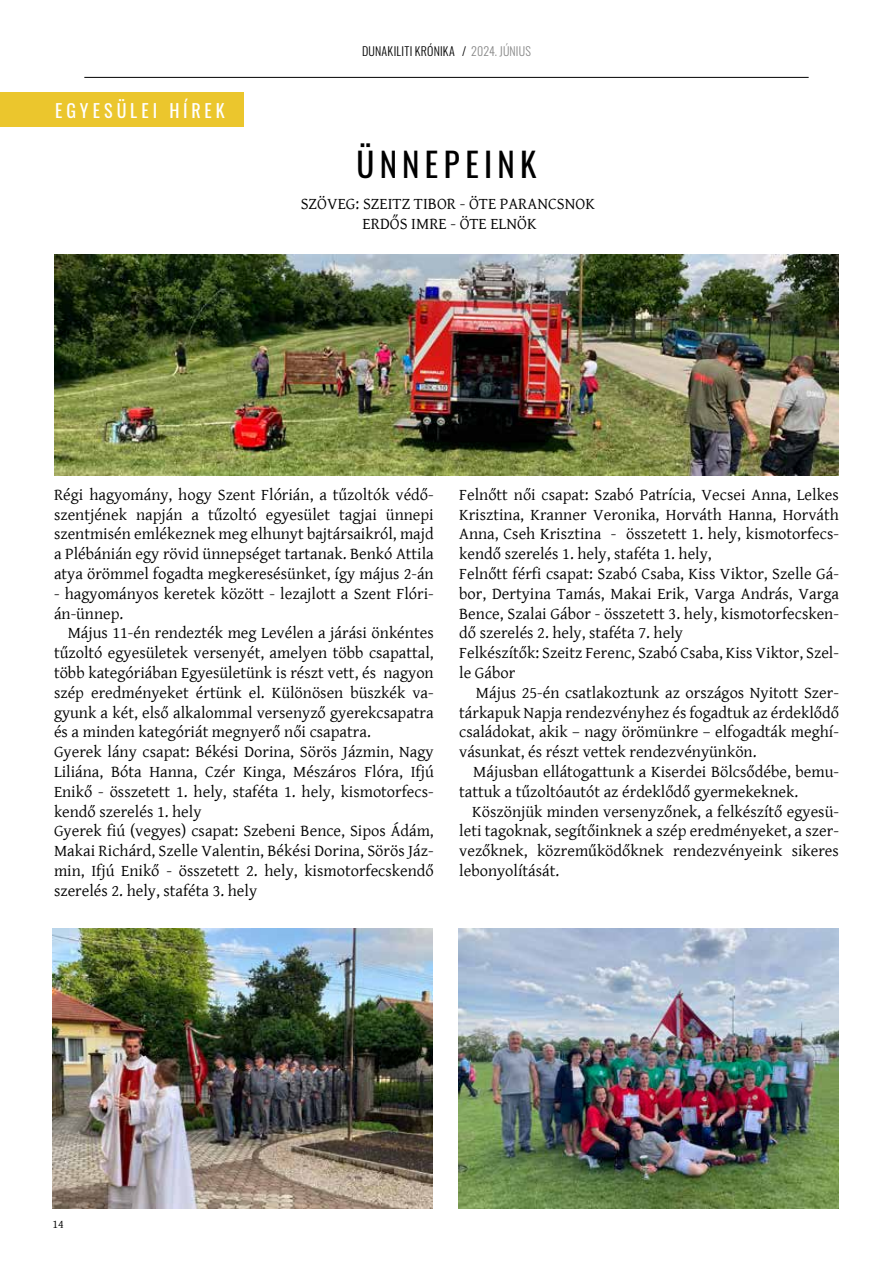
<style>
.page{position:relative;width:893px;height:1263px;background:#fff}
.page>*{position:absolute;margin:0;border:0;box-sizing:border-box;transform-origin:0 0}
.t1{font:33px "Oswald";letter-spacing:.155em;color:#000}
.t2{font:18px "Oswald";letter-spacing:.22em;color:#fff}
.t3{font:16.5px/19.8px "Gentium Basic";color:#000}
.t4{font:300 12px "Oswald";letter-spacing:.015em;color:#000}
.t5{font:12px "Gentium Basic";color:#000}
.s1{color:#878787}
</style>
<div class="page">
<hr style="left:84px;top:77px;width:725px;height:1px;background:#000">
<div style="left:0;top:92px;width:244px;height:35px;background:#ebc62d"></div>
<img style="left:54px;top:255px;width:785px;height:220px">
<img style="left:52px;top:928px;width:380px;height:281px">
<img style="left:459px;top:928px;width:379px;height:281px">
<p class="t2" style="left:55px;top:95px;width:171px">EGYESÜLEI HÍREK</p>
<p class="t4" style="left:362px;top:40px;width:170px">DUNAKILITI KRÓNIKA / <span class="s1">2024. JÚNIUS</span></p>
<h1 class="t1" style="left:357px;top:135px;width:181px">ÜNNEPEINK</h1>
<p class="t3" style="left:301px;top:193px;width:296px;text-align:center">SZÖVEG: SZEITZ TIBOR - ÖTE PARANCSNOK<br>ERDŐS IMRE - ÖTE ELNÖK</p>
<p class="t3" style="left:54px;top:484px;width:381px;text-align:justify">Régi hagyomány, hogy Szent Flórián, a tűzoltók védő&shy;szentjének napján a tűzoltó egyesület tagjai ünnepi szentmisén emlékeznek meg elhunyt bajtársaikról, majd a Plébánián egy rövid ünnepséget tartanak. Benkó Attila atya örömmel fogadta megkeresésünket, így május 2-án</p>
<p class="t3" style="left:54px;top:583px;width:381px">- hagyományos keretek között - lezajlott a Szent Flóri&shy;án-ünnep.</p>
<p class="t3" style="left:54px;top:623px;width:381px;text-indent:14px">Május 11-én rendezték meg Levélen a járási önkéntes tűzoltó egyesületek versenyét, amelyen több csapattal, több kategóriában Egyesületünk is részt vett, és nagyon szép eredményeket értünk el. Különösen büszkék va&shy;gyunk a két, első alkalommal versenyző gyerekcsapatra és a minden kategóriát megnyerő női csapatra.<br>Gyerek lány csapat: Békési Dorina, Sörös Jázmin, Nagy Liliána, Bóta Hanna, Czér Kinga, Mészáros Flóra, Ifjú Enikő - összetett 1. hely, staféta 1. hely, kismotorfecs&shy;kendő szerelés 1. hely<br>Gyerek fiú (vegyes) csapat: Szebeni Bence, Sipos Ádám, Makai Richárd, Szelle Valentin, Békési Dorina, Sörös Jáz&shy;min, Ifjú Enikő - összetett 2. hely, kismotorfecskendő szerelés 2. hely, staféta 3. hely</p>
<p class="t3" style="left:459px;top:484px;width:381px">Felnőtt női csapat: Szabó Patrícia, Vecsei Anna, Lelkes Krisztina, Kranner Veronika, Horváth Hanna, Horváth Anna, Cseh Krisztina - összetett 1. hely, kismotorfecs&shy;kendő szerelés 1. hely, staféta 1. hely,<br>Felnőtt férfi csapat: Szabó Csaba, Kiss Viktor, Szelle Gá&shy;bor, Dertyina Tamás, Makai Erik, Varga András, Varga Bence, Szalai Gábor - összetett 3. hely, kismotorfecsken&shy;dő szerelés 2. hely, staféta 7. hely<br>Felkészítők: Szeitz Ferenc, Szabó Csaba, Kiss Viktor, Szel&shy;le Gábor</p>
<p class="t3" style="left:459px;top:682px;width:381px;text-align:justify;text-indent:17px">Május 25-én csatlakoztunk az országos Nyitott Szer&shy;tárkapuk Napja rendezvényhez és fogadtuk az érdeklődő családokat, akik – nagy örömünkre – elfogadták meghí&shy;vásunkat, és részt vettek rendezvényünkön.</p>
<p class="t3" style="left:459px;top:761px;width:381px;text-indent:14px">Májusban ellátogattunk a Kiserdei Bölcsődébe, bemu&shy;tattuk a tűzoltóautót az érdeklődő gyermekeknek.</p>
<p class="t3" style="left:459px;top:801px;width:381px;text-align:justify;text-indent:13px">Köszönjük minden versenyzőnek, a felkészítő egyesü&shy;leti tagoknak, segítőinknek a szép eredményeket, a szer&shy;vezőknek, közreműködőknek rendezvényeink sikeres lebonyolítását.</p>
<p class="t5" style="left:52px;top:1215px;width:13px">14</p>
</div>
